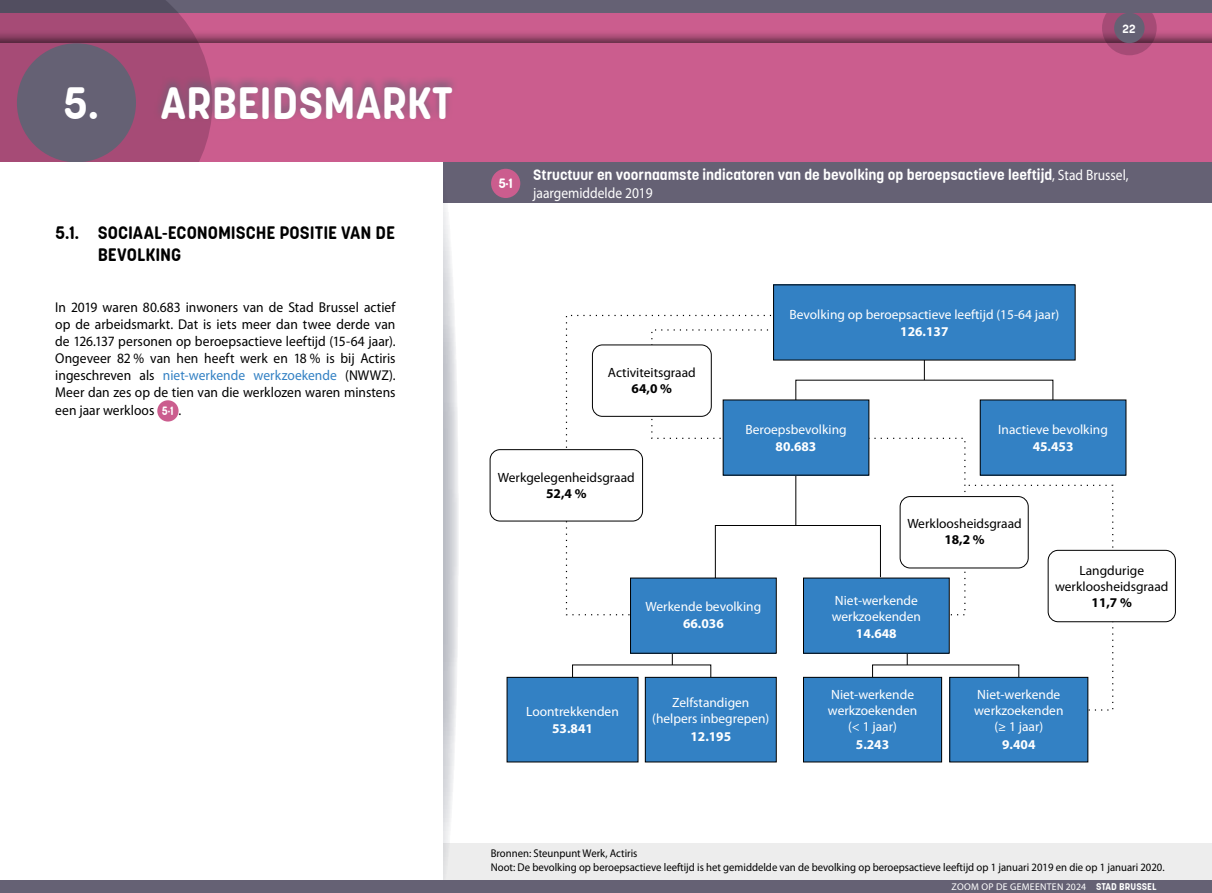
<style>
.page{position:relative;width:1212px;height:893px;background:#fff}
.page>*{position:absolute;margin:0;border:0;box-sizing:border-box;transform-origin:0 0}
.t1{font:700 45px "Korolev Rounded";color:#fff}
.t2{font:700 18px/21.6px "Korolev Rounded";letter-spacing:-.005em;color:#000}
.t3{font:700 15px "Korolev Rounded";color:#fff}
.t4{font:15px "Myriad Pro";color:#fff;scale:.9 1}
.t5{font:14.25px/17.2px "Myriad Pro";letter-spacing:.005em;color:#000;text-align:justify;scale:.95 1}
.t6{font:13.5px/15.9px "Myriad Pro";color:#fff;text-align:center}
.t7{font:13.5px/15.9px "Myriad Pro";color:#000;text-align:center}
.t8{font:700 13.5px "Myriad Pro";color:#fff}
.t9{font:700 13.5px "Myriad Pro";color:#000}
.t10{font:700 13.5px "Korolev Rounded";color:#fff}
.t11{font:700 12px "Korolev Rounded";color:#fff}
.t12{font:11.25px/13.5px "Myriad Pro";color:#000;scale:.95 1}
.t13{font:9.75px "Myriad Pro";letter-spacing:.03em;color:#fff}
.s1{color:#3381c4}
.s2{font-family:"Korolev Rounded";font-weight:700;font-size:12px;color:#fff}
.s3{font-family:"Myriad Pro";font-weight:400}
.s4{font-family:"Korolev Rounded";font-weight:700}
</style>
<div class="page">
<div style="left:0;top:0;width:1212px;height:44px;background:#000;opacity:.6"></div>
<div style="left:0;top:43px;width:1212px;height:141px;background:#cb5d8e"></div>
<svg style="left:1102px;top:1px;width:55px;height:54px"></svg>
<div style="left:1114px;top:13px;width:30px;height:30px;background:#656174;border-radius:50%"></div>
<div style="left:0;top:0;width:1212px;height:13px;background:#656174"></div>
<svg style="left:0;top:0;width:212px;height:162px;background:#974a71"></svg>
<div style="left:17px;top:43px;width:119px;height:119px;background:#656174;border-radius:50%"></div>
<div style="left:57px;top:75px;width:402px;height:48px;background:#656174;opacity:.75"></div>
<div style="left:442px;top:162px;width:770px;height:42px;background:#656174"></div>
<div style="left:442px;top:843px;width:770px;height:47px;background:#ededed"></div>
<svg style="left:489px;top:166px;width:33px;height:34px"></svg>
<div style="left:486px;top:164px;width:39px;height:39px;border:4px solid #656174;border-radius:50%"></div>
<svg style="left:799px;top:379px;width:255px;height:206px"></svg>
<svg style="left:565px;top:314px;width:234px;height:302px"></svg>
<svg style="left:572px;top:664px;width:140px;height:32px"></svg>
<svg style="left:872px;top:664px;width:148px;height:32px"></svg>
<hr style="left:924px;top:339px;width:1px;height:41px;background:#000">
<hr style="left:672px;top:624px;width:1px;height:41px;background:#000">
<hr style="left:907px;top:624px;width:1px;height:41px;background:#000">
<div style="left:773px;top:285px;width:302px;height:75px;background:#3381c4"></div>
<div style="left:980px;top:400px;width:146px;height:75px;background:#3381c4"></div>
<div style="left:723px;top:400px;width:146px;height:75px;background:#3381c4"></div>
<div style="left:630px;top:578px;width:146px;height:75px;background:#3381c4"></div>
<div style="left:630px;top:578px;width:147px;height:76px;border:1px solid #000"></div>
<div style="left:803px;top:578px;width:146px;height:75px;background:#3381c4"></div>
<div style="left:803px;top:578px;width:147px;height:76px;border:1px solid #000"></div>
<div style="left:507px;top:677px;width:131px;height:85px;background:#3381c4"></div>
<div style="left:507px;top:677px;width:131px;height:85px;border:1px solid #000"></div>
<div style="left:645px;top:677px;width:131px;height:85px;background:#3381c4"></div>
<div style="left:645px;top:677px;width:132px;height:85px;border:1px solid #000"></div>
<div style="left:803px;top:677px;width:138px;height:85px;background:#3381c4"></div>
<div style="left:803px;top:677px;width:139px;height:85px;border:1px solid #000"></div>
<div style="left:950px;top:677px;width:138px;height:85px;background:#3381c4"></div>
<div style="left:949px;top:677px;width:139px;height:85px;border:1px solid #000"></div>
<div style="left:1048px;top:550px;width:127px;height:72px;background:#fff;border-radius:10px"></div>
<div style="left:1048px;top:550px;width:128px;height:72px;border:1px solid #000;border-radius:10px"></div>
<div style="left:900px;top:497px;width:128px;height:71px;background:#fff;border-radius:10px"></div>
<div style="left:900px;top:496px;width:128px;height:72px;border:1px solid #000;border-radius:10px"></div>
<div style="left:592px;top:345px;width:119px;height:71px;background:#fff;border-radius:10px"></div>
<div style="left:592px;top:344px;width:120px;height:73px;border:1px solid #000;border-radius:10px"></div>
<div style="left:490px;top:450px;width:152px;height:71px;background:#fff;border-radius:10px"></div>
<div style="left:490px;top:449px;width:153px;height:72px;border:1px solid #000;border-radius:10px"></div>
<svg style="left:442px;top:162px;width:17px;height:718px"></svg>
<div style="left:0;top:162px;width:442px;height:718px;background:#fff"></div>
<div style="left:157px;top:400px;width:22px;height:22px;background:#cb5d8e;border-radius:50%"></div>
<div style="left:0;top:880px;width:1212px;height:13px;background:#656174"></div>
<h1 class="t1" style="left:63px;top:75px;width:392px">5. ARBEIDSMARKT</h1>
<p class="t2" style="left:98px;top:222px;width:299px;text-indent:-43px">5.1. SOCIAAL-ECONOMISCHE POSITIE VAN DE<br>BEVOLKING</p>
<p class="t5" style="left:55px;top:298px;width:360px">In 2019 waren 80.683 inwoners van de Stad Brussel actief op de arbeidsmarkt. Dat is iets meer dan twee derde van de 126.137 personen op beroepsactieve leeftijd (15-64 jaar).<br>Ongeveer 82 % van hen heeft werk en 18 % is bij Actiris ingeschreven als <span class="s1">niet-werkende werkzoekende</span> (NWWZ).<br>Meer dan zes op de tien van die werklozen waren minstens een jaar werkloos <span class="s2">5·1</span> .</p>
<p class="t11" style="left:1122px;top:21px;width:15px">22</p>
<p class="t10" style="left:498px;top:175px;width:16px">5·1</p>
<p class="t3" style="left:533px;top:165px;width:597px">Structuur en voornaamste indicatoren van de bevolking op beroepsactieve leeftijd<span class="s3">, Stad Brussel,</span></p>
<p class="t4" style="left:533px;top:184px;width:134px">jaargemiddelde 2019</p>
<p class="t7" style="left:608px;top:364px;width:89px">Activiteitsgraad</p>
<p class="t9" style="left:632px;top:380px;width:42px">64,0 %</p>
<p class="t6" style="left:789px;top:306px;width:271px">Bevolking op beroepsactieve leeftijd (15-64 jaar)</p>
<p class="t8" style="left:900px;top:322px;width:50px">126.137</p>
<p class="t6" style="left:745px;top:421px;width:103px">Beroepsbevolking</p>
<p class="t6" style="left:998px;top:421px;width:111px">Inactieve bevolking</p>
<p class="t8" style="left:776px;top:437px;width:42px">80.683</p>
<p class="t8" style="left:1033px;top:437px;width:42px">45.453</p>
<p class="t7" style="left:498px;top:469px;width:138px">Werkgelegenheidsgraad</p>
<p class="t9" style="left:546px;top:484px;width:42px">52,4 %</p>
<p class="t7" style="left:907px;top:516px;width:116px">Werkloosheidsgraad</p>
<p class="t6" style="left:645px;top:599px;width:117px">Werkende bevolking</p>
<p class="t6" style="left:832px;top:592px;width:91px;text-align:left">Niet-werkende werkzoekenden</p>
<p class="t8" style="left:683px;top:615px;width:42px">66.036</p>
<p class="t8" style="left:856px;top:625px;width:42px">14.648</p>
<p class="t9" style="left:944px;top:531px;width:42px">18,2 %</p>
<p class="t7" style="left:1055px;top:562px;width:115px">Langdurige werkloosheidsgraad</p>
<p class="t9" style="left:1091px;top:594px;width:42px">11,7 %</p>
<p class="t6" style="left:526px;top:703px;width:94px">Loontrekkenden</p>
<p class="t6" style="left:652px;top:695px;width:119px">Zelfstandigen (helpers inbegrepen)</p>
<p class="t6" style="left:828px;top:686px;width:91px">Niet-werkende werkzoekenden (&lt; 1 jaar)</p>
<p class="t6" style="left:974px;top:686px;width:91px">Niet-werkende werkzoekenden (≥ 1 jaar)</p>
<p class="t8" style="left:552px;top:719px;width:42px">53.841</p>
<p class="t8" style="left:690px;top:728px;width:42px">12.195</p>
<p class="t8" style="left:856px;top:736px;width:35px">5.243</p>
<p class="t8" style="left:1002px;top:736px;width:35px">9.404</p>
<p class="t12" style="left:491px;top:847px;width:711px">Bronnen: Steunpunt Werk, Actiris<br>Noot: De bevolking op beroepsactieve leeftijd is het gemiddelde van de bevolking op beroepsactieve leeftijd op 1 januari 2019 en die op 1 januari 2020.</p>
<p class="t13" style="left:951px;top:881px;width:207px">ZOOM OP DE GEMEENTEN 2024 <span class="s4">STAD BRUSSEL</span></p>
</div>
